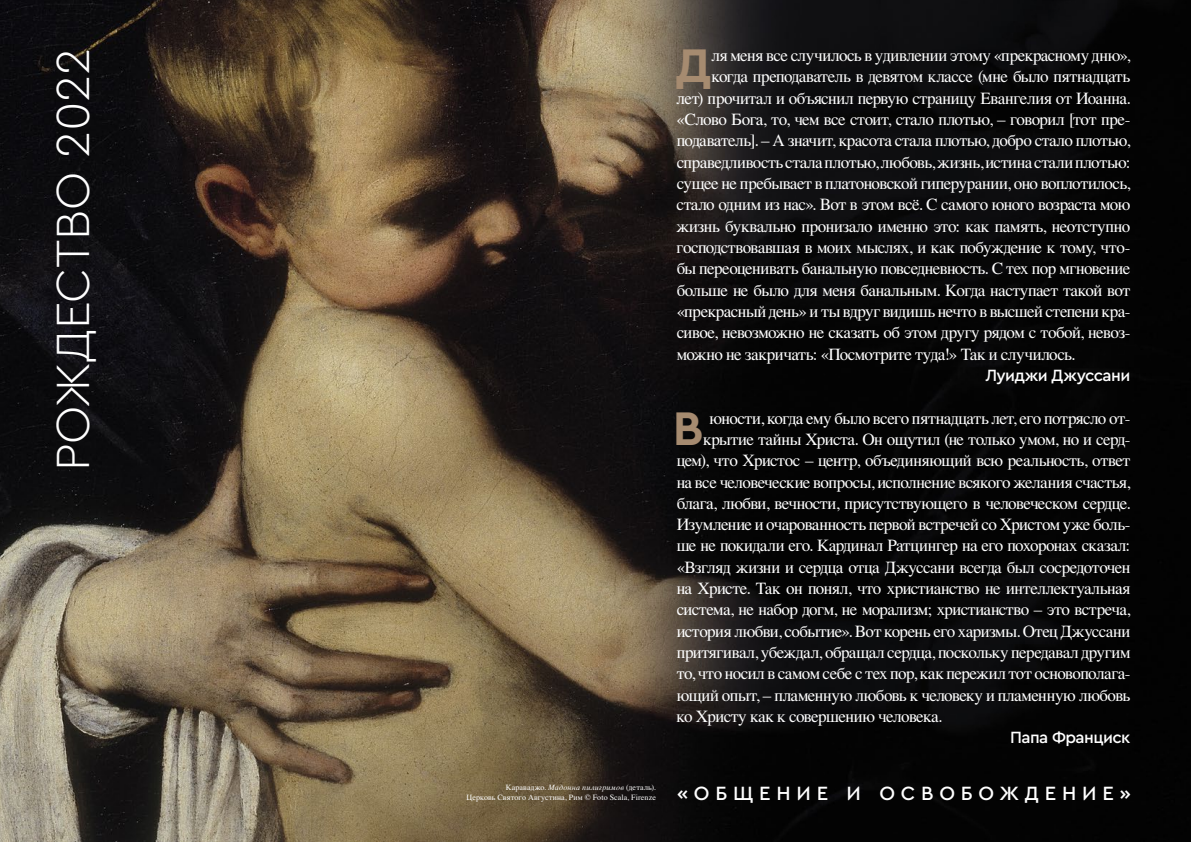
<style>
.page{position:relative;width:1191px;height:842px;background:#fff}
.page>*{position:absolute;margin:0;border:0;box-sizing:border-box;transform-origin:0 0}
.t1{font:700 49.4px "Cera Pro";color:#a68b70}
.t2{font:300 48.7px "Cera Pro";color:#fff}
.t3{font:500 20.1px "Cera Pro";letter-spacing:.29em;color:#fff}
.t4{font:17.1px "Times";letter-spacing:-.03em;color:#fff}
.t5{font:500 17.1px "Cera Pro";letter-spacing:-.035em;color:#fff}
.t6{font:8px/10.4px "Times";letter-spacing:.015em;color:#fff;text-align:right}
.s1{font-style:italic}
</style>
<div class="page">
<img style="left:0;top:0;width:1191px;height:842px">
<h2 class="t2" style="left:40px;top:471px;width:425px;rotate:-90deg">РОЖДЕСТВО 2022</h2>
<p class="t6" style="left:466px;top:781px;width:191px">Караваджо. <span class="s1">Мадонна пилигримов</span> (деталь).<br>Церковь Святого Августина, Рим ©️ Foto Scala, Firenze</p>
<h1 class="t1" style="left:676px;top:33px;width:37px">Д</h1>
<p class="t4" style="left:711px;top:39px;width:420px">ля меня все случилось в удивлении этому «прекрасному дню»,</p>
<p class="t4" style="left:711px;top:61px;width:420px">когда преподаватель в девятом классе (мне было пятнадцать</p>
<p class="t4" style="left:676px;top:82px;width:455px">лет) прочитал и объяснил первую страницу Евангелия от Иоанна.</p>
<p class="t4" style="left:676px;top:103px;width:455px">«Слово Бога, то, чем все стоит, стало плотью, – говорил [тот пре-</p>
<p class="t4" style="left:676px;top:125px;width:455px">подаватель]. – А значит, красота стала плотью, добро стало плотью,</p>
<p class="t4" style="left:676px;top:146px;width:455px">справедливость стала плотью, любовь, жизнь, истина стали плотью:</p>
<p class="t4" style="left:676px;top:167px;width:455px">сущее не пребывает в платоновской гиперурании, оно воплотилось,</p>
<p class="t4" style="left:676px;top:189px;width:455px">стало одним из нас». Вот в этом всё. С самого юного возраста мою</p>
<p class="t4" style="left:676px;top:210px;width:455px">жизнь буквально пронизало именно это: как память, неотступно</p>
<p class="t4" style="left:676px;top:231px;width:455px">господствовавшая в моих мыслях, и как побуждение к тому, что-</p>
<p class="t4" style="left:676px;top:252px;width:455px">бы переоценивать банальную повседневность. С тех пор мгновение</p>
<p class="t4" style="left:676px;top:274px;width:455px">больше не было для меня банальным. Когда наступает такой вот</p>
<p class="t4" style="left:676px;top:295px;width:455px">«прекрасный день» и ты вдруг видишь нечто в высшей степени кра-</p>
<p class="t4" style="left:676px;top:316px;width:455px">сивое, невозможно не сказать об этом другу рядом с тобой, невоз-</p>
<p class="t4" style="left:676px;top:338px;width:400px">можно не закричать: «Посмотрите туда!» Так и случилось.</p>
<p class="t5" style="left:985px;top:364px;width:146px">Луиджи Джуссани</p>
<h1 class="t1" style="left:673px;top:395px;width:32px">В</h1>
<p class="t4" style="left:709px;top:402px;width:422px">юности, когда ему было всего пятнадцать лет, его потрясло от-</p>
<p class="t4" style="left:703px;top:423px;width:429px">крытие тайны Христа. Он ощутил (не только умом, но и серд-</p>
<p class="t4" style="left:676px;top:444px;width:455px">цем), что Христос – центр, объединяющий всю реальность, ответ</p>
<p class="t4" style="left:676px;top:466px;width:455px">на все человеческие вопросы, исполнение всякого желания счастья,</p>
<p class="t4" style="left:676px;top:487px;width:455px">блага, любви, вечности, присутствующего в человеческом сердце.</p>
<p class="t4" style="left:676px;top:508px;width:455px">Изумление и очарованность первой встречей со Христом уже боль-</p>
<p class="t4" style="left:676px;top:530px;width:455px">ше не покидали его. Кардинал Ратцингер на его похоронах сказал:</p>
<p class="t4" style="left:676px;top:551px;width:455px">«Взгляд жизни и сердца отца Джуссани всегда был сосредоточен</p>
<p class="t4" style="left:676px;top:572px;width:455px">на Христе. Так он понял, что христианство не интеллектуальная</p>
<p class="t4" style="left:676px;top:594px;width:455px">система, не набор догм, не морализм; христианство – это встреча,</p>
<p class="t4" style="left:676px;top:615px;width:455px">история любви, событие». Вот корень его харизмы. Отец Джуссани</p>
<p class="t4" style="left:676px;top:636px;width:455px">притягивал, убеждал, обращал сердца, поскольку передавал другим</p>
<p class="t4" style="left:676px;top:658px;width:455px">то, что носил в самом себе с тех пор, как пережил тот основополага-</p>
<p class="t4" style="left:676px;top:679px;width:455px">ющий опыт, – пламенную любовь к человеку и пламенную любовь</p>
<p class="t4" style="left:676px;top:700px;width:267px">ко Христу как к совершению человека.</p>
<p class="t5" style="left:1010px;top:726px;width:122px">Папа Франциск</p>
<p class="t3" style="left:677px;top:780px;width:455px">«ОБЩЕНИЕ И ОСВОБОЖДЕНИЕ»</p>
</div>
